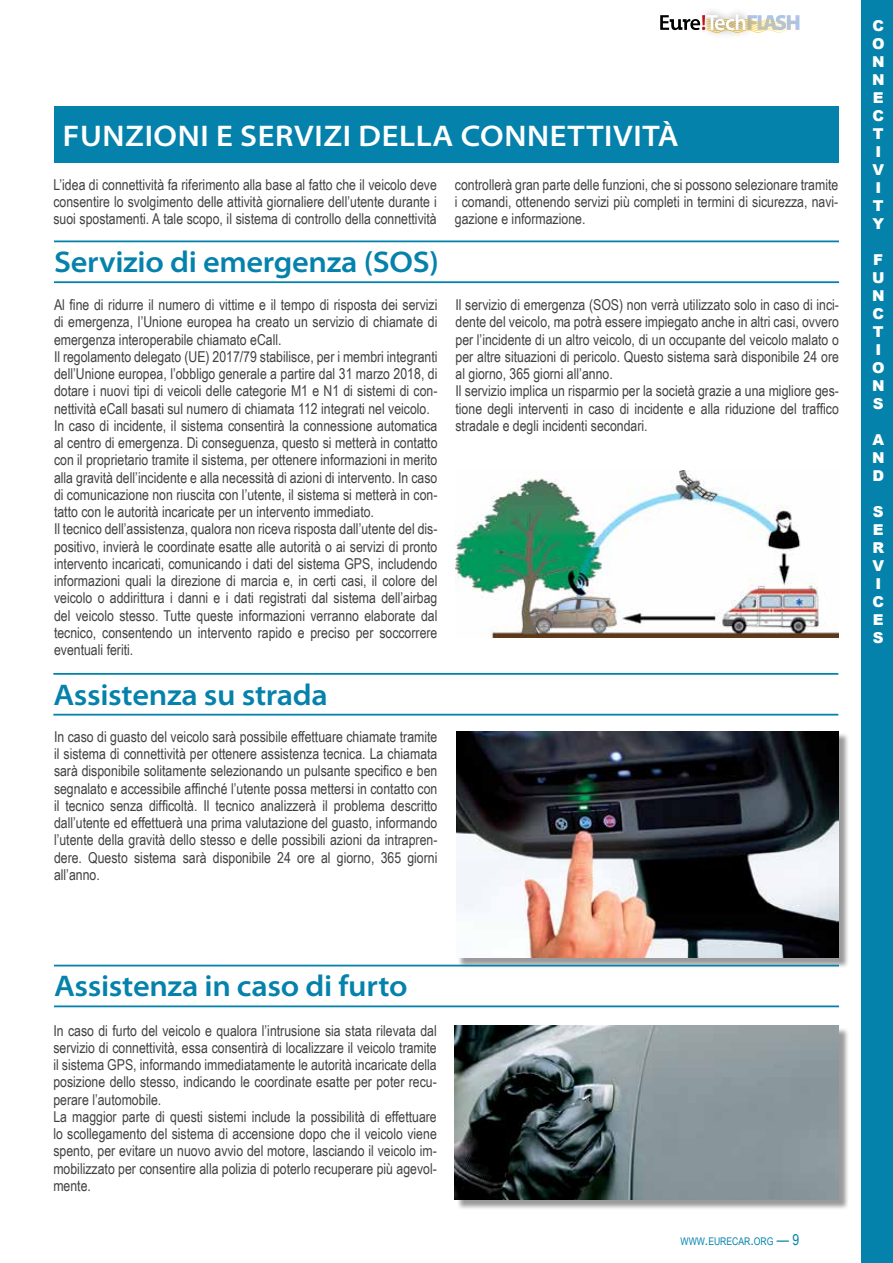
<style>
.page{position:relative;width:893px;height:1263px;background:#fff}
.page>*{position:absolute;margin:0;border:0;box-sizing:border-box;transform-origin:0 0}
.t1{font:600 semi-expanded 30px "Myriad Pro";letter-spacing:-.01em;color:#0482ab}
.t2{font:600 semi-expanded 30px "Myriad Pro";letter-spacing:.02em;color:#fff}
.t3{font:15px/17.2px "Arial Narrow";color:#414042;text-align:justify}
.t4{font:900 15px/18px "Arial";color:#fff}
.t5{font:10.5px "Arial Narrow";color:#0482ab}
.s1{font-size:15px}
</style>
<div class="page">
<svg style="left:660px;top:14px;width:139px;height:19px"></svg>
<div style="left:862px;top:0;width:31px;height:1263px;background:#0482ab"></div>
<hr style="left:54px;top:240px;width:785px;height:2px;background:#0482ab">
<hr style="left:54px;top:281px;width:785px;height:2px;background:#0482ab">
<div style="left:54px;top:106px;width:785px;height:57px;background:#0482ab"></div>
<img style="left:455px;top:471px;width:384px;height:167px">
<hr style="left:53px;top:673px;width:785px;height:2px;background:#0482ab">
<hr style="left:53px;top:714px;width:785px;height:1px;background:#0482ab">
<div style="left:457px;top:732px;width:392px;height:236px;background:#000;opacity:.4"></div>
<img style="left:456px;top:731px;width:382px;height:227px">
<hr style="left:54px;top:965px;width:785px;height:1px;background:#0482ab">
<hr style="left:54px;top:1005px;width:785px;height:2px;background:#0482ab">
<div style="left:456px;top:1027px;width:393px;height:183px;background:#000;opacity:.4"></div>
<img style="left:455px;top:1026px;width:384px;height:174px">
<h1 class="t2" style="left:63px;top:119px;width:617px">FUNZIONI E SERVIZI DELLA CONNETTIVITÀ</h1>
<p class="t3" style="left:53px;top:175px;width:385px">L’idea di connettività fa riferimento alla base al fatto che il veicolo deve consentire lo svolgimento delle attività giornaliere dell’utente durante i suoi spostamenti. A tale scopo, il sistema di controllo della connettività</p>
<p class="t3" style="left:455px;top:175px;width:385px">controllerà gran parte delle funzioni, che si possono selezionare tramite i comandi, ottenendo servizi più completi in termini di sicurezza, navi&shy;gazione e informazione.</p>
<h1 class="t1" style="left:54px;top:245px;width:386px">Servizio di emergenza (SOS)</h1>
<p class="t3" style="left:54px;top:296px;width:385px;text-align:left">Al fine di ridurre il numero di vittime e il tempo di risposta dei servizi di emergenza, l’Unione europea ha creato un servizio di chiamate di emergenza interoperabile chiamato eCall.<br>Il regolamento delegato (UE) 2017/79 stabilisce, per i membri integranti dell’Unione europea, l’obbligo generale a partire dal 31 marzo 2018, di dotare i nuovi tipi di veicoli delle categorie M1 e N1 di sistemi di con&shy;nettività eCall basati sul numero di chiamata 112 integrati nel veicolo.<br>In caso di incidente, il sistema consentirà la connessione automatica al centro di emergenza. Di conseguenza, questo si metterà in contatto con il proprietario tramite il sistema, per ottenere informazioni in merito alla gravità dell’incidente e alla necessità di azioni di intervento. In caso di comunicazione non riuscita con l’utente, il sistema si metterà in con&shy;tatto con le autorità incaricate per un intervento immediato.<br>Il tecnico dell’assistenza, qualora non riceva risposta dall’utente del dis&shy;positivo, invierà le coordinate esatte alle autorità o ai servizi di pronto intervento incaricati, comunicando i dati del sistema GPS, includendo informazioni quali la direzione di marcia e, in certi casi, il colore del veicolo o addirittura i danni e i dati registrati dal sistema dell’airbag del veicolo stesso. Tutte queste informazioni verranno elaborate dal tecnico, consentendo un intervento rapido e preciso per soccorrere eventuali feriti.</p>
<p class="t3" style="left:455px;top:296px;width:385px;text-align:left">Il servizio di emergenza (SOS) non verrà utilizzato solo in caso di inci&shy;dente del veicolo, ma potrà essere impiegato anche in altri casi, ovvero per l’incidente di un altro veicolo, di un occupante del veicolo malato o per altre situazioni di pericolo. Questo sistema sarà disponibile 24 ore al giorno, 365 giorni all’anno.<br>Il servizio implica un risparmio per la società grazie a una migliore ges&shy;tione degli interventi in caso di incidente e alla riduzione del traffico stradale e degli incidenti secondari.</p>
<h1 class="t1" style="left:53px;top:678px;width:276px">Assistenza su strada</h1>
<p class="t3" style="left:54px;top:727px;width:385px">In caso di guasto del veicolo sarà possibile effettuare chiamate tramite il sistema di connettività per ottenere assistenza tecnica. La chiamata sarà disponibile solitamente selezionando un pulsante specifico e ben segnalato e accessibile affinché l’utente possa mettersi in contatto con il tecnico senza difficoltà. Il tecnico analizzerà il problema descritto dall’utente ed effettuerà una prima valutazione del guasto, informando l’utente della gravità dello stesso e delle possibili azioni da intrapren&shy;dere. Questo sistema sarà disponibile 24 ore al giorno, 365 giorni all’anno.</p>
<p class="t4" style="left:872px;top:16px;width:14px">C<br>O<br>N<br>N<br>E<br>C<br>T<br>I<br>V<br>I<br>T<br>Y</p>
<p class="t4" style="left:872px;top:250px;width:14px">F<br>U<br>N<br>C<br>T<br>I<br>O<br>N<br>S</p>
<p class="t4" style="left:872px;top:430px;width:14px;text-align:justify">A N D</p>
<p class="t4" style="left:872px;top:502px;width:13px">S<br>E<br>R<br>V<br>I<br>C<br>E<br>S</p>
<h1 class="t1" style="left:54px;top:970px;width:355px">Assistenza in caso di furto</h1>
<p class="t3" style="left:53px;top:1021px;width:385px;text-align:left">In caso di furto del veicolo e qualora l’intrusione sia stata rilevata dal servizio di connettività, essa consentirà di localizzare il veicolo tramite il sistema GPS, informando immediatamente le autorità incaricate della posizione dello stesso, indicando le coordinate esatte per poter recu&shy;perare l’automobile.<br>La maggior parte di questi sistemi include la possibilità di effettuare lo scollegamento del sistema di accensione dopo che il veicolo viene spento, per evitare un nuovo avvio del motore, lasciando il veicolo im&shy;mobilizzato per consentire alla polizia di poterlo recuperare più agevol&shy;mente.</p>
<p class="t5" style="left:680px;top:1233px;width:120px">WWW<span class="s1">.</span>EURECAR<span class="s1">.</span>ORG <span class="s1">— 9</span></p>
</div>
